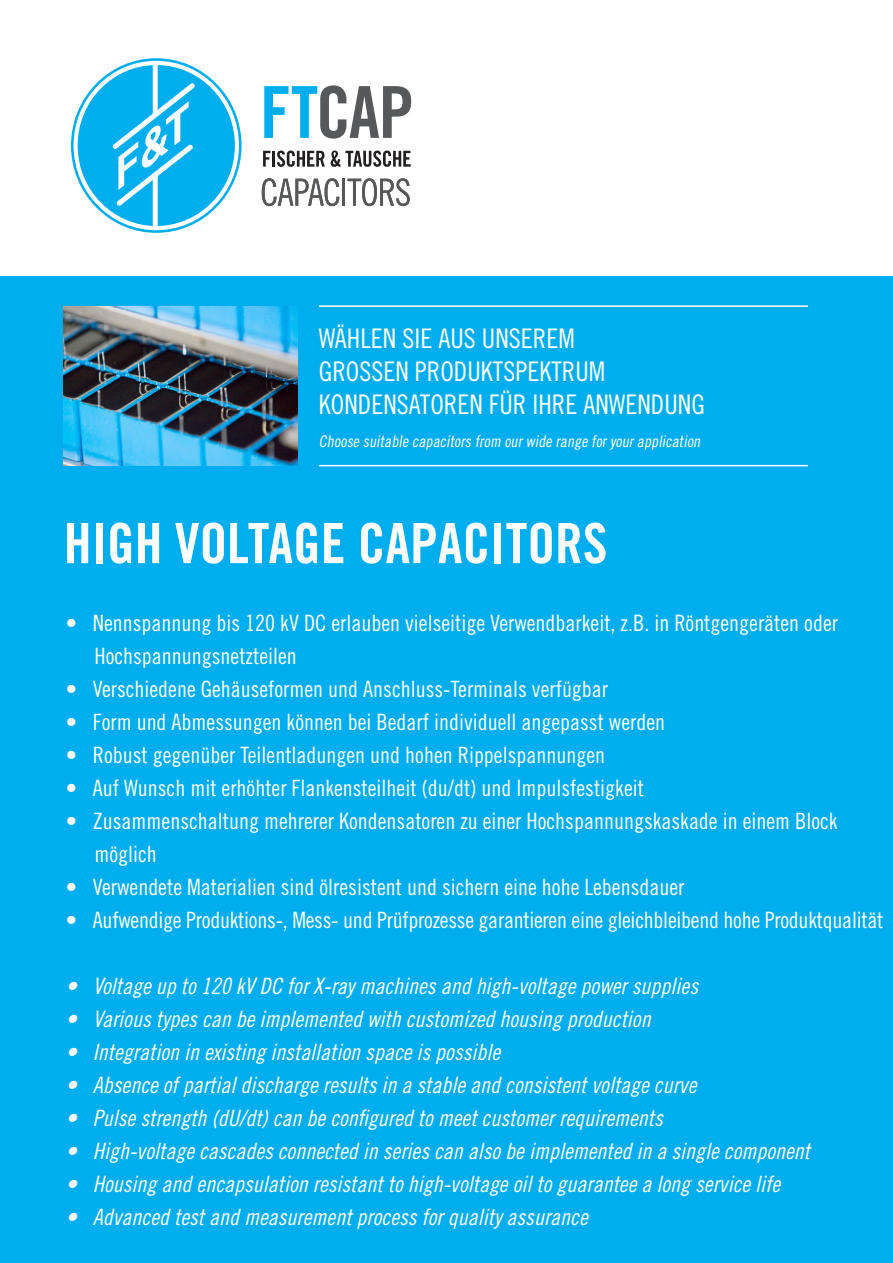
<style>
.page{position:relative;width:893px;height:1263px;background:#fff}
.page>*{position:absolute;margin:0;border:0;box-sizing:border-box;transform-origin:0 0}
.t1{font:55.5px "Trade Gothic LT Std Bd Cn 20";color:#fff}
.t2{font:27px/33px "Trade Gothic LT Std Cn 18";color:#fff}
.t3{font:22.5px/33px "Trade Gothic LT Std Cn 18";color:#fff}
.t4{font:22.5px "Trade Gothic LT Std Cn 18 Obl";color:#fff}
.t5{font:italic 16.2px "Trade Gothic LT Std Cn 18";color:#fff}
</style>
<div class="page">
<div style="left:0;top:276px;width:893px;height:987px;background:#00aeef"></div>
<div style="left:78px;top:65px;width:157px;height:161px;background:#00aeef;border-radius:50%"></div>
<div style="left:153px;top:62px;width:5px;height:55px;background:#fff;border-radius:2px"></div>
<svg style="left:112px;top:83px;width:83px;height:123px"></svg>
<div style="left:153px;top:173px;width:5px;height:56px;background:#fff;border-radius:2px"></div>
<svg style="left:263px;top:151px;width:7px;height:16px"></svg>
<hr style="left:272px;top:151px;width:3px;height:16px;background:#231f20">
<svg style="left:277px;top:151px;width:48px;height:16px"></svg>
<svg style="left:331px;top:151px;width:80px;height:16px"></svg>
<svg style="left:264px;top:85px;width:147px;height:54px"></svg>
<svg style="left:262px;top:178px;width:77px;height:28px"></svg>
<hr style="left:342px;top:179px;width:3px;height:27px;background:#57585a">
<svg style="left:348px;top:178px;width:62px;height:28px"></svg>
<hr style="left:319px;top:465px;width:489px;height:1px;background:#fff">
<hr style="left:319px;top:305px;width:489px;height:2px;background:#fff">
<img style="left:64px;top:306px;width:234px;height:160px">
<p class="t2" style="left:319px;top:322px;width:387px">WÄHLEN SIE AUS UNSEREM<br>GROSSEN PRODUKTSPEKTRUM<br>KONDENSATOREN FÜR IHRE ANWENDUNG</p>
<p class="t5" style="left:319px;top:432px;width:386px">Choose suitable capacitors from ourwide range foryourapplication</p>
<h1 class="t1" style="left:64px;top:510px;width:545px">HIGH VOLTAGE CAPACITORS</h1>
<p class="t3" style="left:94px;top:606px;width:745px;text-indent:-29px">• Nennspannung bis 120 kV DC erlauben vielseitige Verwendbarkeit, z.B. in Röntgengeräten oder<br>Hochspannungsnetzteilen</p>
<p class="t3" style="left:66px;top:672px;width:544px">• Verschiedene Gehäuseformen und Anschluss-Terminals verfügbar</p>
<p class="t3" style="left:66px;top:705px;width:601px">• Form und Abmessungen können bei Bedarf individuell angepasst werden</p>
<p class="t3" style="left:66px;top:738px;width:541px">• Robust gegenüber Teilentladungen und hohen Rippelspannungen</p>
<p class="t3" style="left:66px;top:771px;width:580px">• Auf Wunsch mit erhöhter Flankensteilheit (du/dt) und Impulsfestigkeit</p>
<p class="t3" style="left:94px;top:804px;width:745px;text-indent:-29px">• Zusammenschaltung mehrerer Kondensatoren zu einer Hochspannungskaskade in einem Block möglich</p>
<p class="t3" style="left:66px;top:870px;width:620px">• Verwendete Materialien sind ölresistent und sichern eine hohe Lebensdauer</p>
<p class="t3" style="left:66px;top:903px;width:819px">• Aufwendige Produktions-, Mess- und Prüfprozesse garantieren eine gleichbleibend hohe Produktqualität</p>
<p class="t4" style="left:66px;top:972px;width:634px">• Voltage up to 120 kV DC for X-ray machines and high-voltage power supplies</p>
<p class="t4" style="left:66px;top:1005px;width:586px">• Various types can be implemented with customized housing production</p>
<p class="t4" style="left:66px;top:1038px;width:436px">• Integration in existing installation space is possible</p>
<p class="t4" style="left:66px;top:1071px;width:632px">• Absence of partial discharge results in a stable and consistent voltage curve</p>
<p class="t4" style="left:66px;top:1104px;width:598px">• Pulse strength (dU/dt) can be configured to meet customer requirements</p>
<p class="t4" style="left:66px;top:1137px;width:746px">• High-voltage cascades connected in series can also be implemented in a single component</p>
<p class="t4" style="left:66px;top:1170px;width:716px">• Housing and encapsulation resistant to high-voltage oil to guarantee a long service life</p>
<p class="t4" style="left:66px;top:1203px;width:523px">• Advanced test and measurement process for quality assurance</p>
</div>
